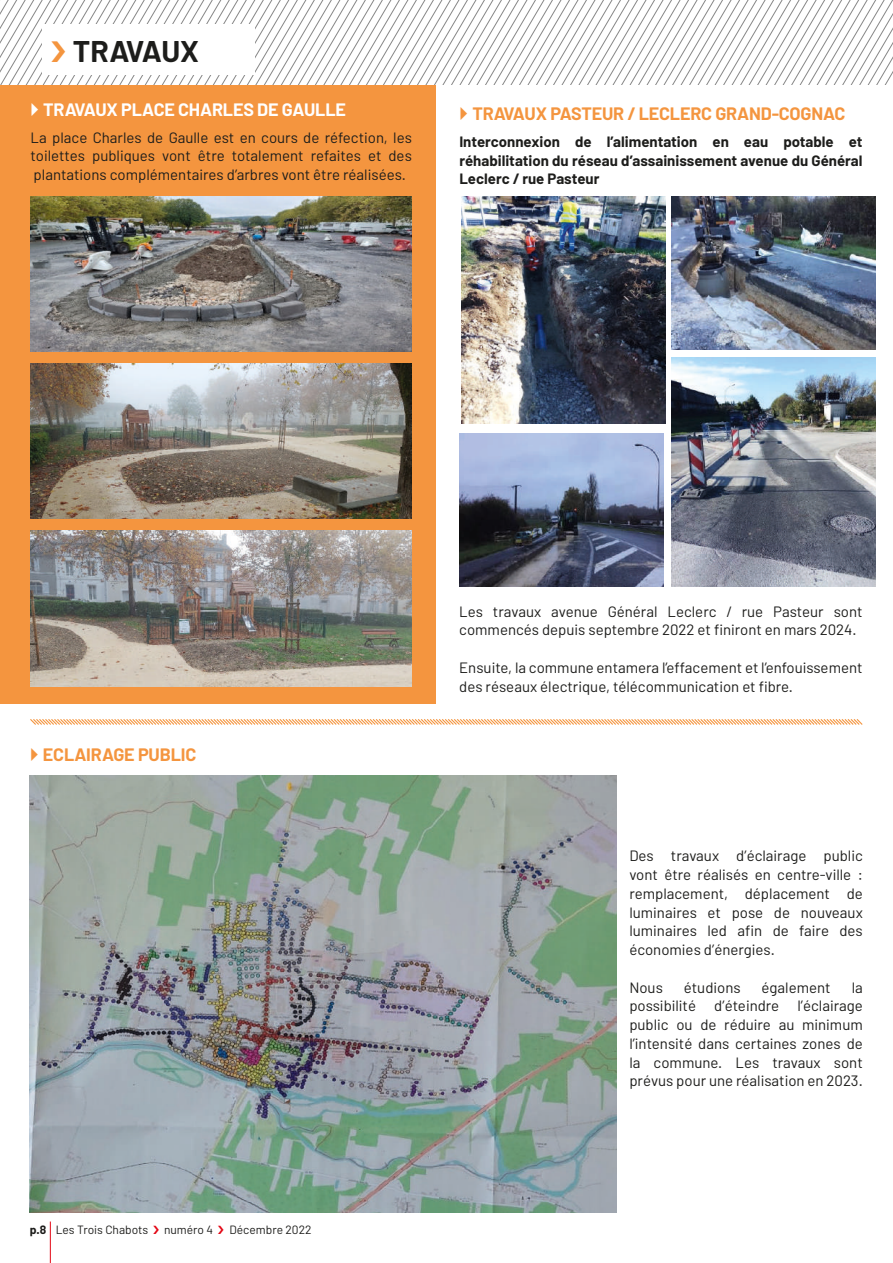
<style>
.page{position:relative;width:893px;height:1263px;background:#fff}
.page>*{position:absolute;margin:0;border:0;box-sizing:border-box;transform-origin:0 0}
.t1{font:700 30px "Barlow";letter-spacing:-.005em;color:#1d1d1b}
.t2{font:700 18px "Barlow";letter-spacing:-.01em;color:#f4953f}
.t3{font:700 18px "Barlow";letter-spacing:-.01em;color:#fff}
.t4{font:15px/18.8px "Barlow";color:#1d1d1b;text-align:justify}
.t5{font:700 15px/18.8px "Barlow";color:#1d1d1b;text-align:justify}
.t6{font:12px "Barlow";color:#1d1d1b}
.s1{font-weight:700}
</style>
<div class="page">
<hr style="left:50px;top:1221px;width:1px;height:42px;background:#e30614">
<div style="left:0;top:85px;width:436px;height:619px;background:#f4953f"></div>
<img style="left:30px;top:196px;width:382px;height:156px">
<img style="left:30px;top:531px;width:382px;height:155px">
<img style="left:30px;top:363px;width:382px;height:156px">
<img style="left:672px;top:357px;width:204px;height:230px">
<img style="left:462px;top:196px;width:204px;height:228px">
<img style="left:459px;top:434px;width:204px;height:153px">
<img style="left:672px;top:196px;width:204px;height:153px">
<img style="left:30px;top:775px;width:587px;height:437px">
<svg style="left:30px;top:719px;width:833px;height:6px;background:#f9cea7"></svg>
<svg style="left:0;top:0;width:893px;height:85px"></svg>
<h1 class="t1" style="left:73px;top:32px;width:128px">TRAVAUX</h1>
<p class="t3" style="left:43px;top:98px;width:304px">TRAVAUX PLACE CHARLES DE GAULLE</p>
<p class="t4" style="left:31px;top:127px;width:383px">La place Charles de Gaulle est en cours de réfection, les toilettes publiques vont être totalement refaites et des plantations complémentaires d’arbres vont être réalisées.</p>
<p class="t2" style="left:472px;top:102px;width:375px">TRAVAUX PASTEUR / LECLERC GRAND-COGNAC</p>
<p class="t5" style="left:459px;top:132px;width:405px">Interconnexion de l’alimentation en eau potable et réhabilitation du réseau d’assainissement avenue du Général Leclerc / rue Pasteur</p>
<p class="t2" style="left:43px;top:743px;width:155px">ECLAIRAGE PUBLIC</p>
<p class="t6" style="left:30px;top:1222px;width:120px"><span class="s1">p.8</span> Les Trois Chabots</p>
<p class="t6" style="left:164px;top:1222px;width:51px">numéro 4</p>
<p class="t6" style="left:229px;top:1222px;width:84px">Décembre 2022</p>
<p class="t4" style="left:459px;top:601px;width:405px">Les travaux avenue Général Leclerc / rue Pasteur sont commencés depuis septembre 2022 et finiront en mars 2024.</p>
<p class="t4" style="left:459px;top:658px;width:405px">Ensuite, la commune entamera l’effacement et l’enfouissement des réseaux électrique, télécommunication et fibre.</p>
<p class="t4" style="left:629px;top:846px;width:235px">Des travaux d’éclairage public vont être réalisés en centre-ville : remplacement, déplacement de luminaires et pose de nouveaux luminaires led afin de faire des économies d’énergies.</p>
<p class="t4" style="left:629px;top:977px;width:35px">Nous</p>
<p class="t4" style="left:684px;top:977px;width:58px">étudions</p>
<p class="t4" style="left:762px;top:977px;width:71px">également</p>
<p class="t4" style="left:629px;top:977px;width:235px;text-indent:222px">la possibilité d’éteindre l’éclairage public ou de réduire au minimum l’intensité dans certaines zones de la commune. Les travaux sont prévus pour une réalisation en 2023.</p>
</div>
